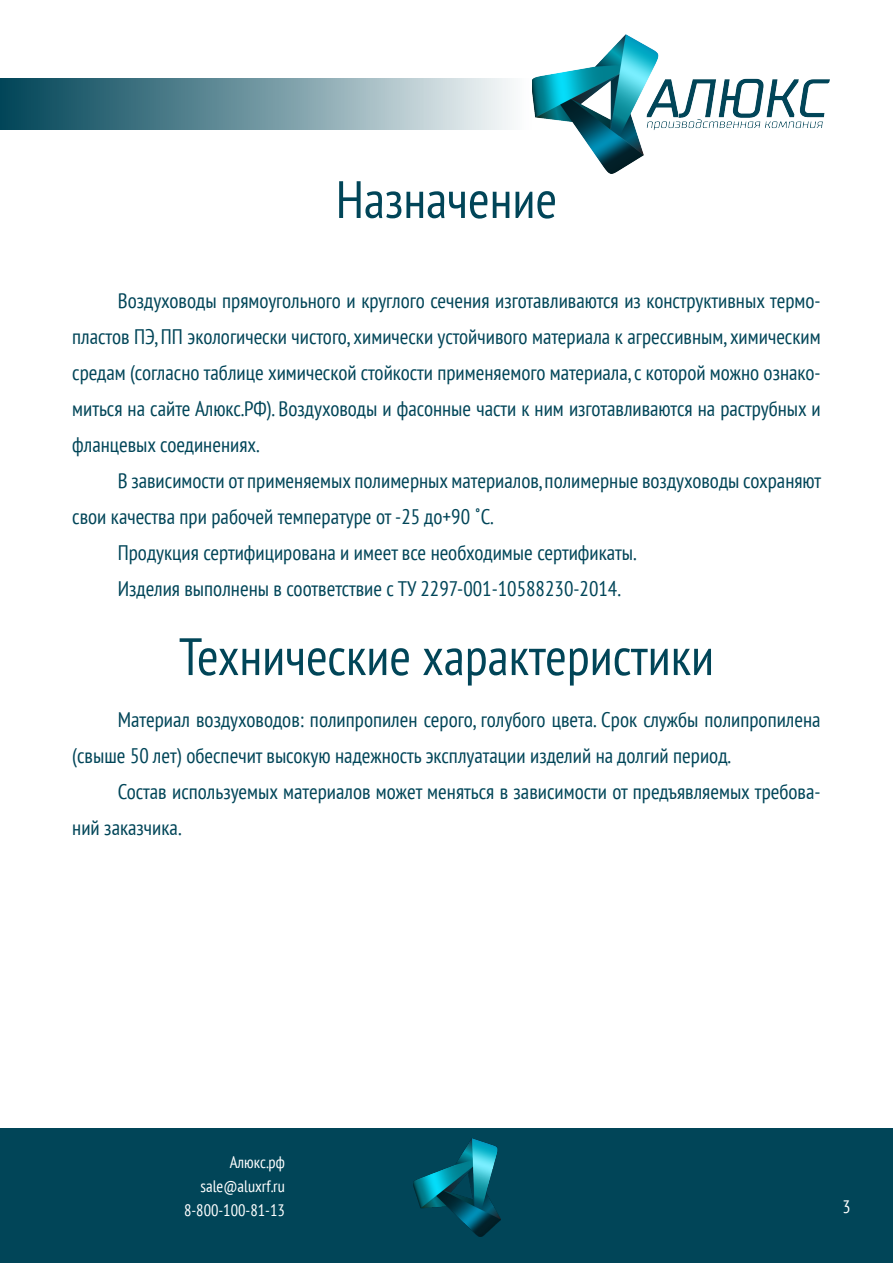
<style>
.page{position:relative;width:893px;height:1263px;background:#fff}
.page>*{position:absolute;margin:0;border:0;box-sizing:border-box;transform-origin:0 0}
.t1{font:condensed 52.5px "PT Sans";color:#014558}
.t2{font:condensed 21px/36px "PT Sans";color:#014558}
.t3{font:condensed 18px "PT Sans";color:#fff}
.t4{font:condensed 16.5px/24px "PT Sans";color:#fff;text-align:right}
</style>
<div class="page">
<div style="left:0;top:1127px;width:893px;height:136px;background:#014558"></div>
<img style="left:532px;top:34px;width:297px;height:140px">
<img style="left:0;top:79px;width:512px;height:51px">
<img style="left:414px;top:1138px;width:87px;height:98px">
<p class="t1" style="left:336px;top:166px;width:223px">Назначение</p>
<p class="t2" style="left:72px;top:282px;width:750px;text-align:justify;text-indent:45px">Воздуховоды прямоугольного и круглого сечения изготавливаются из конструктивных термо&shy;пластов ПЭ, ПП экологически чистого, химически устойчивого материала к агрессивным, химическим средам (согласно таблице химической стойкости применяемого материала,с которой можно ознако&shy;миться на сайте Алюкс.РФ). Воздуховоды и фасонные части к ним изготавливаются на раструбных и фланцевых соединениях.</p>
<p class="t2" style="left:72px;top:462px;width:750px;text-indent:45px">В зависимости от применяемых полимерных материалов, полимерные воздуховоды сохраняют свои качества при рабочей температуре от -25 до+90 ˚С.</p>
<p class="t2" style="left:118px;top:534px;width:520px">Продукция сертифицирована и имеет все необходимые сертификаты.</p>
<p class="t2" style="left:118px;top:570px;width:504px">Изделия выполнены в соответствие с ТУ 2297-001-10588230-2014.</p>
<p class="t1" style="left:179px;top:623px;width:537px">Технические характеристики</p>
<p class="t2" style="left:72px;top:701px;width:750px;text-indent:45px">Материал воздуховодов: полипропилен серого, голубого цвета. Срок службы полипропилена (свыше 50 лет) обеспечит высокую надежность эксплуатации изделий на долгий период.</p>
<p class="t2" style="left:72px;top:773px;width:750px;text-indent:45px">Состав используемых материалов может меняться в зависимости от предъявляемых требова&shy;ний заказчика.</p>
<p class="t4" style="left:184px;top:1149px;width:102px">Алюкс.рф sale@aluxrf.ru<br>8-800-100-81-13</p>
<p class="t3" style="left:842px;top:1195px;width:10px">3</p>
</div>
